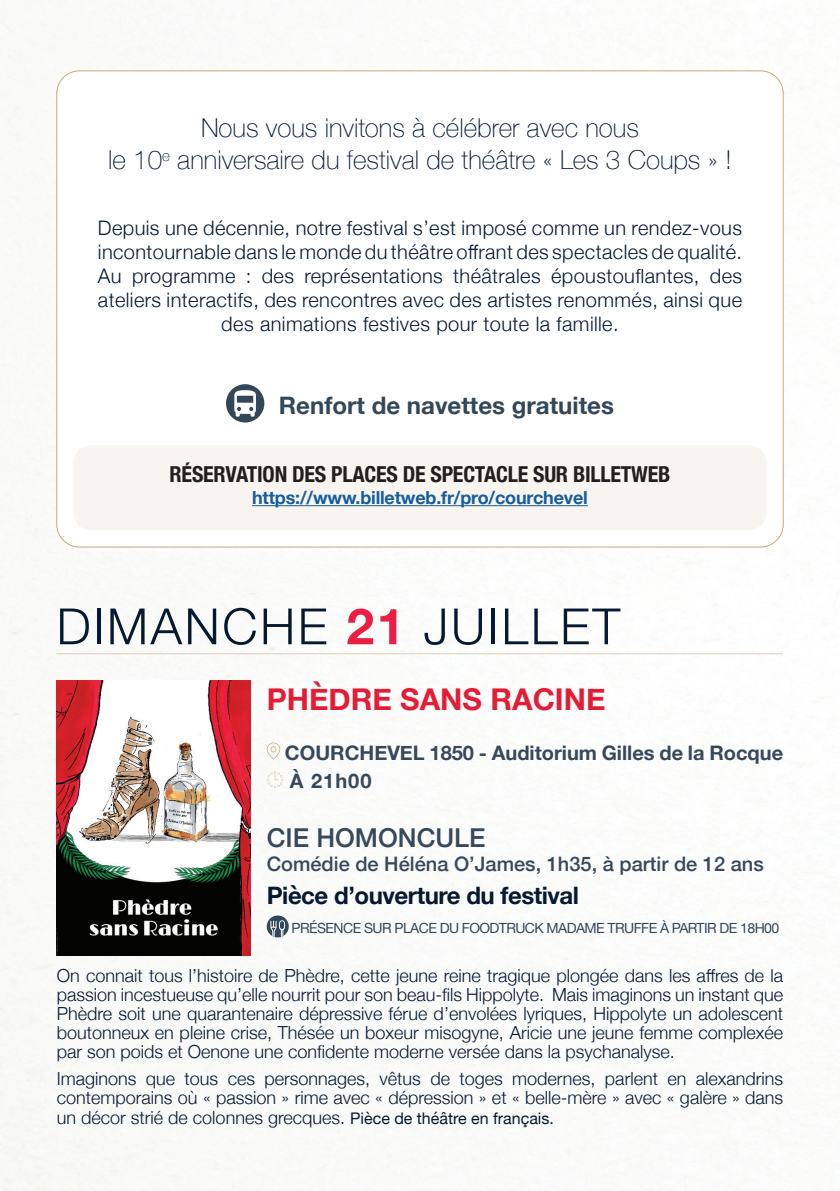
<style>
.page{position:relative;width:840px;height:1191px;background:#fff}
.page>*{position:absolute;margin:0;border:0;box-sizing:border-box;transform-origin:0 0}
.t1{font:300 50px "Helvetica Neue";letter-spacing:.05em;color:#061932}
.t2{font:700 30px "Helvetica Neue";color:#e51c35}
.t3{font:100 26px/32.6px "Helvetica Neue";color:#061932;text-align:center}
.t4{font:500 26px "Helvetica Neue";color:#37485c}
.t5{font:700 24px "Helvetica Neue";letter-spacing:-.02em;color:#061932}
.t6{font:700 24px "Helvetica Neue";color:#324759}
.t7{font:700 condensed 22px "Helvetica Neue";letter-spacing:-.01em;color:#231f20}
.t8{font:300 20px/24px "Helvetica Neue";letter-spacing:.02em;color:#061932;text-align:center}
.t9{font:700 20px/28.6px "Helvetica Neue";color:#37485c}
.t10{font:500 20px "Helvetica Neue";color:#37485c}
.t11{font:300 18px/19px "Helvetica Neue";color:#061932;text-align:justify}
.t12{font:700 18px "Helvetica Neue";letter-spacing:-.01em;color:#175d9e}
.t13{font:14px "Helvetica Neue";letter-spacing:-.04em;color:#324759}
.s1{font-weight:700;color:#ed1d43}
.s2{font-weight:400;font-size:16px}
</style>
<div class="page">
<img style="left:0;top:10px;width:784px;height:1181px">
<div style="left:57px;top:71px;width:725px;height:476px;background:#fff;border-radius:23px"></div>
<svg style="left:266px;top:742px;width:14px;height:17px"></svg>
<svg style="left:265px;top:770px;width:19px;height:19px"></svg>
<hr style="left:56px;top:653px;width:726px;height:1px;background:#b9a37a">
<div style="left:226px;top:384px;width:38px;height:38px;background:#324759;border-radius:50%"></div>
<svg style="left:234px;top:390px;width:22px;height:27px"></svg>
<div style="left:74px;top:445px;width:692px;height:85px;background:#f8f5f1;border-radius:17px"></div>
<hr style="left:252px;top:505px;width:335px;height:1px;background:#175d9e">
<svg style="left:266px;top:915px;width:22px;height:22px"></svg>
<svg style="left:270px;top:920px;width:15px;height:17px"></svg>
<img style="left:56px;top:680px;width:195px;height:275px">
<h3 class="t3" style="left:108px;top:110px;width:624px">Nous vous invitons à célébrer avec nous<br>le 10<sup>e</sup> anniversaire du festival de théâtre « Les 3 Coups » !</h3>
<p class="t8" style="left:98px;top:214px;width:645px">Depuis une décennie, notre festival s’est imposé comme un rendez-vous incontournable dans le monde du théâtre offrant des spectacles de qualité.<br>Au programme : des représentations théâtrales époustouflantes, des ateliers interactifs, des rencontres avec des artistes renommés, ainsi que des animations festives pour toute la famille.</p>
<h3 class="t6" style="left:279px;top:386px;width:336px">Renfort de navettes gratuites</h3>
<p class="t7" style="left:169px;top:456px;width:502px">RÉSERVATION DES PLACES DE SPECTACLE SUR BILLETWEB</p>
<p class="t12" style="left:252px;top:483px;width:337px">https://www.billetweb.fr/pro/courchevel</p>
<h1 class="t1" style="left:56px;top:586px;width:565px">DIMANCHE <span class="s1">21</span> JUILLET</h1>
<h2 class="t2" style="left:266px;top:675px;width:340px">PHÈDRE SANS RACINE</h2>
<p class="t9" style="left:285px;top:738px;width:499px">COURCHEVEL 1850 - Auditorium Gilles de la Rocque<br>À 21h00</p>
<h3 class="t4" style="left:266px;top:817px;width:220px">CIE HOMONCULE</h3>
<p class="t10" style="left:266px;top:848px;width:498px">Comédie de Héléna O’James, 1h35, à partir de 12 ans</p>
<h3 class="t5" style="left:266px;top:876px;width:313px">Pièce d’ouverture du festival</h3>
<p class="t13" style="left:291px;top:918px;width:489px">PRÉSENCE SUR PLACE DU FOODTRUCK MADAME TRUFFE À PARTIR DE 18H00</p>
<p class="t11" style="left:57px;top:964px;width:727px">On connait tous l’histoire de Phèdre, cette jeune reine tragique plongée dans les affres de la passion incestueuse qu’elle nourrit pour son beau-fils Hippolyte. Mais imaginons un instant que Phèdre soit une quarantenaire dépressive férue d’envolées lyriques, Hippolyte un adolescent boutonneux en pleine crise, Thésée un boxeur misogyne, Aricie une jeune femme complexée par son poids et Oenone une confidente moderne versée dans la psychanalyse.</p>
<p class="t11" style="left:57px;top:1067px;width:727px;line-height:19.6px">Imaginons que tous ces personnages, vêtus de toges modernes, parlent en alexandrins contemporains où « passion » rime avec « dépression » et « belle-mère » avec « galère » dans un décor strié de colonnes grecques. <span class="s2">Pièce de théâtre en français.</span></p>
</div>
